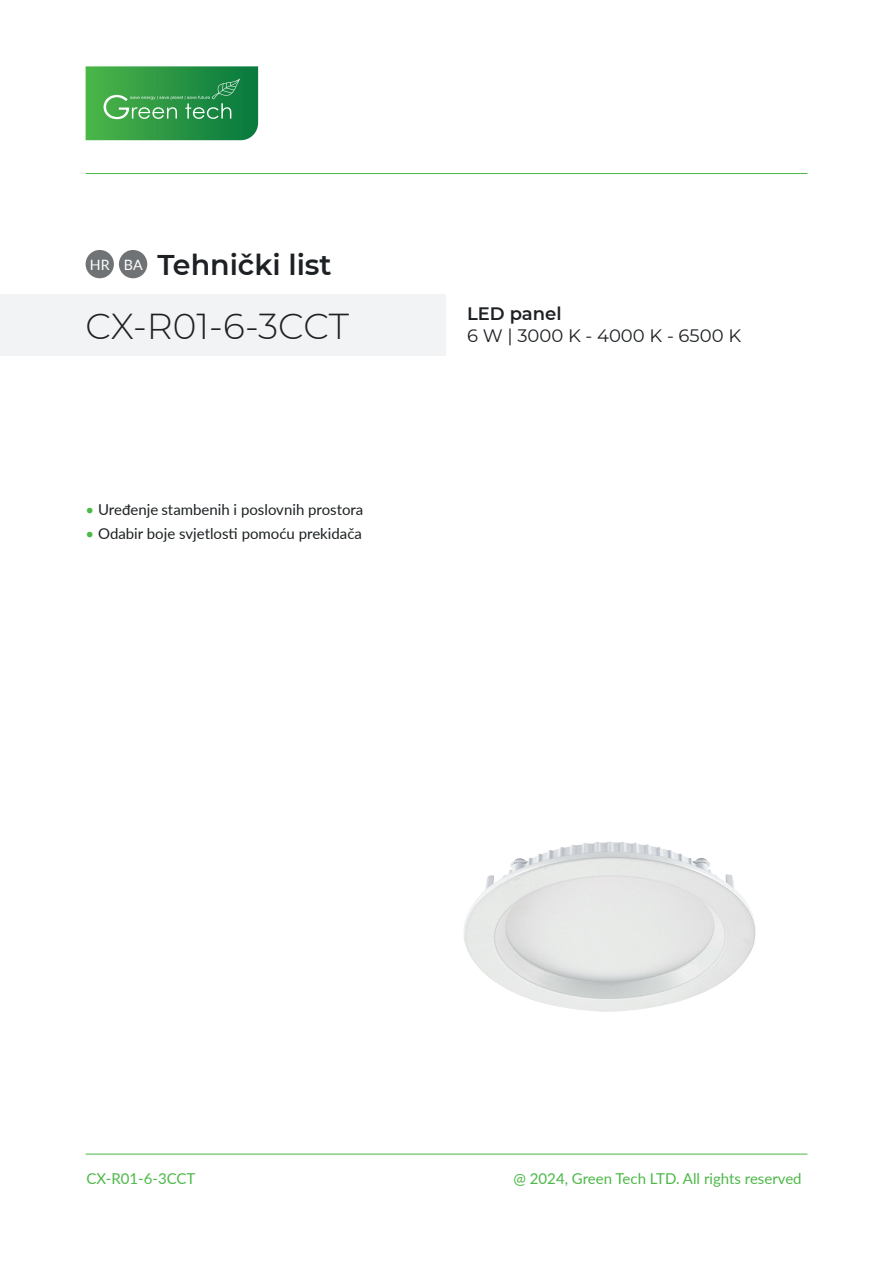
<style>
.page{position:relative;width:893px;height:1263px;background:#fff}
.page>*{position:absolute;margin:0;border:0;box-sizing:border-box;transform-origin:0 0}
.t1{font:300 36px "Montserrat";letter-spacing:-.005em;color:#1d2124}
.t2{font:600 28.5px "Montserrat";color:#1d2124}
.t3{font:18px "Montserrat";color:#1d2124}
.t4{font:600 18px "Montserrat";color:#1d2124}
.t5{font:15px "Lato";color:#1c2123}
.t6{font:15px "Lato";color:#4cb848}
.t7{font:14.25px "Lato";color:#fff}
.s1{color:#4cb848}
.s2{font-family:"Myriad Pro"}
</style>
<div class="page">
<div style="left:0;top:294px;width:445px;height:62px;background:#f2f3f4"></div>
<hr style="left:86px;top:1154px;width:721px;height:1px;background:#4cb848">
<hr style="left:86px;top:173px;width:721px;height:1px;background:#4cb848">
<svg style="left:86px;top:66px;width:172px;height:74px;background:#369c4e"></svg>
<img style="left:463px;top:841px;width:293px;height:171px">
<div style="left:86px;top:250px;width:28px;height:28px;background:#707375;border-radius:50%"></div>
<div style="left:119px;top:250px;width:28px;height:28px;background:#707375;border-radius:50%"></div>
<h2 class="t2" style="left:157px;top:245px;width:176px">Tehnički list</h2>
<h1 class="t1" style="left:86px;top:301px;width:265px">CX-R01-6-3CCT</h1>
<p class="t4" style="left:467px;top:301px;width:96px">LED panel</p>
<p class="t7" style="left:90px;top:254px;width:54px">HR BA</p>
<p class="t3" style="left:467px;top:323px;width:276px">6 W | 3000 K - 4000 K - 6500 K</p>
<p class="t5" style="left:86px;top:499px;width:279px"><span class="s1">•</span> Ure<span class="s2">đ</span>enje stambenih i poslovnih prostora</p>
<p class="t5" style="left:86px;top:523px;width:278px"><span class="s1">•</span> Odabir boje svjetlosti pomoću prekidača</p>
<p class="t6" style="left:86px;top:1167px;width:110px">CX-R01-6-3CCT</p>
<p class="t6" style="left:513px;top:1167px;width:290px">@ 2024, Green Tech LTD. All rights reserved</p>
</div>
